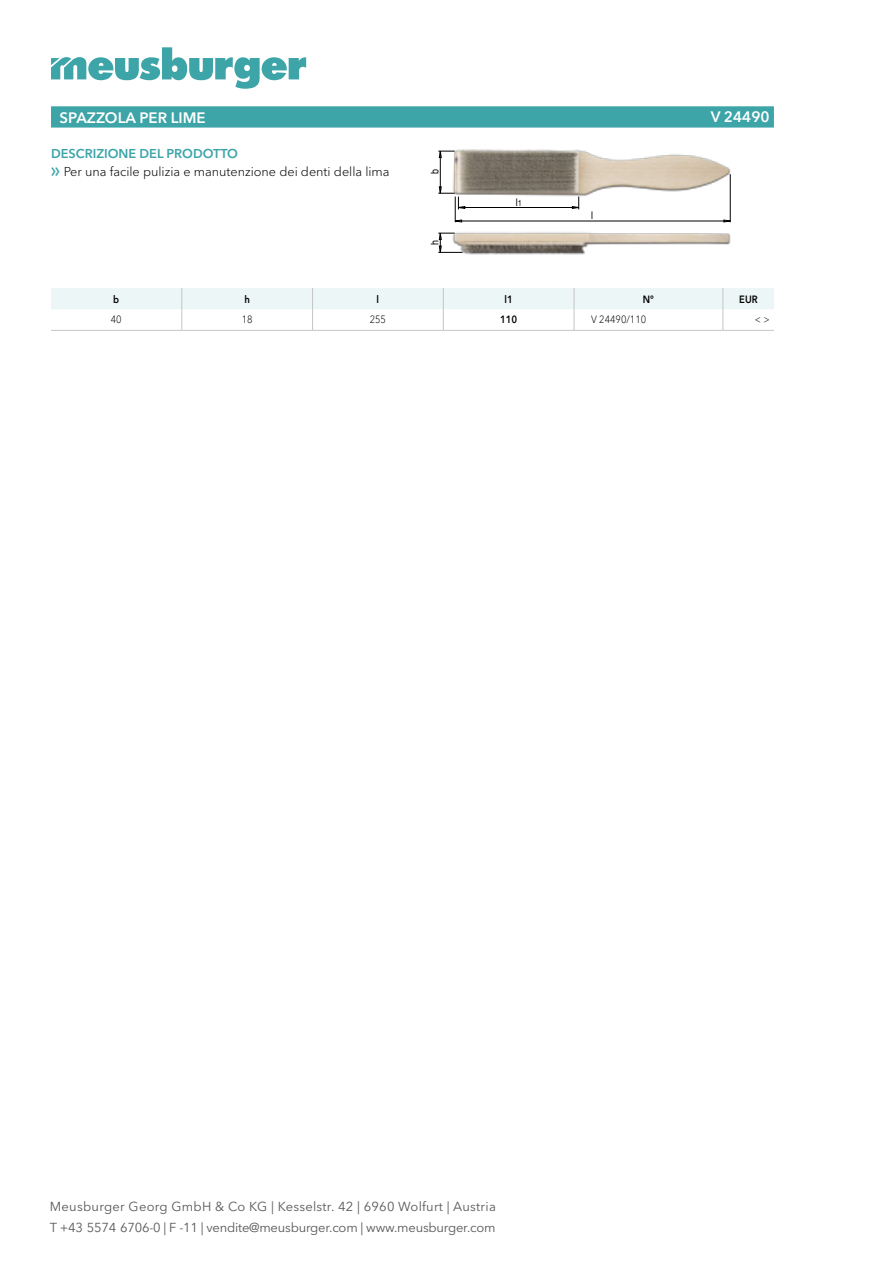
<style>
.page{position:relative;width:893px;height:1263px;background:#fff}
.page>*{position:absolute;margin:0;border:0;box-sizing:border-box;transform-origin:0 0}
.t1{font:600 15px "Avenir Next W1 G";color:#fff}
.t2{font:12.9px/20.7px "Avenir Next W1 G";letter-spacing:-.005em;color:#585857}
.t3{font:300 12.75px/18px "Avenir Next W1 G";color:#000}
.t4{font:300 10.5px "Avenir Next W1 G";color:#000;scale:.9 1}
.t5{font:600 10.5px "Avenir Next W1 G";color:#000;scale:.9 1}
.t6{font:10.5px "Arial";color:#000;scale:.85 1}
.s1{font-weight:600;color:#3da4a8}
.s2{font-family:"Meusburger Sonderzeichen";font-weight:400;color:#3da4a8}
.s3{font-size:8.25px}
</style>
<div class="page">
<svg style="left:51px;top:47px;width:255px;height:42px"></svg>
<svg style="left:51px;top:106px;width:723px;height:22px;background:#43a7aa"></svg>
<img style="left:447px;top:149px;width:284px;height:106px">
<hr style="left:458px;top:207px;width:121px;height:1px;background:#000">
<hr style="left:455px;top:221px;width:275px;height:1px;background:#000">
<hr style="left:730px;top:174px;width:1px;height:48px;background:#000">
<svg style="left:572px;top:197px;width:7px;height:12px"></svg>
<hr style="left:440px;top:151px;width:1px;height:42px;background:#000">
<svg style="left:438px;top:151px;width:17px;height:7px"></svg>
<svg style="left:438px;top:233px;width:24px;height:20px"></svg>
<svg style="left:438px;top:187px;width:27px;height:35px"></svg>
<svg style="left:51px;top:288px;width:723px;height:42px"></svg>
<hr style="left:51px;top:330px;width:131px;height:1px;background:#c4c5c5">
<hr style="left:182px;top:330px;width:131px;height:1px;background:#c4c5c5">
<hr style="left:313px;top:330px;width:130px;height:1px;background:#c4c5c5">
<hr style="left:443px;top:330px;width:131px;height:1px;background:#c4c5c5">
<hr style="left:574px;top:330px;width:149px;height:1px;background:#c4c5c5">
<hr style="left:723px;top:330px;width:51px;height:1px;background:#c4c5c5">
<p class="t1" style="left:60px;top:108px;width:148px">SPAZZOLA PER LIME</p>
<p class="t1" style="left:711px;top:108px;width:60px">V 24490</p>
<p class="t3" style="left:51px;top:145px;width:340px"><span class="s1">DESCRIZIONE DEL PRODOTTO<br></span><span class="s2">f</span> Per una facile pulizia e manutenzione dei denti della lima</p>
<p class="t6" style="left:516px;top:195px;width:8px">l<span class="s3">1</span></p>
<p class="t6" style="left:591px;top:209px;width:4px">l</p>
<p class="t6" style="left:428px;top:174px;width:7px;rotate:-90deg">b</p>
<p class="t6" style="left:428px;top:245px;width:7px;rotate:-90deg">h</p>
<p class="t5" style="left:113px;top:293px;width:8px">b</p>
<p class="t5" style="left:244px;top:293px;width:8px">h</p>
<p class="t5" style="left:377px;top:293px;width:4px">l</p>
<p class="t5" style="left:504px;top:293px;width:11px">l1</p>
<p class="t5" style="left:643px;top:293px;width:14px">N°</p>
<p class="t5" style="left:739px;top:293px;width:22px">EUR</p>
<p class="t4" style="left:111px;top:313px;width:14px">40</p>
<p class="t4" style="left:242px;top:313px;width:14px">18</p>
<p class="t4" style="left:370px;top:313px;width:20px">255</p>
<p class="t5" style="left:500px;top:313px;width:21px">110</p>
<p class="t4" style="left:591px;top:313px;width:63px">V 24490/110</p>
<p class="t4" style="left:755px;top:313px;width:18px">&lt; &gt;</p>
<p class="t2" style="left:50px;top:1196px;width:448px">Meusburger Georg GmbH &amp; Co KG | Kesselstr. 42 | 6960 Wolfurt | Austria<br>T +43 5574 6706-0 | F -11 | vendite@meusburger.com | www.meusburger.com</p>
</div>
